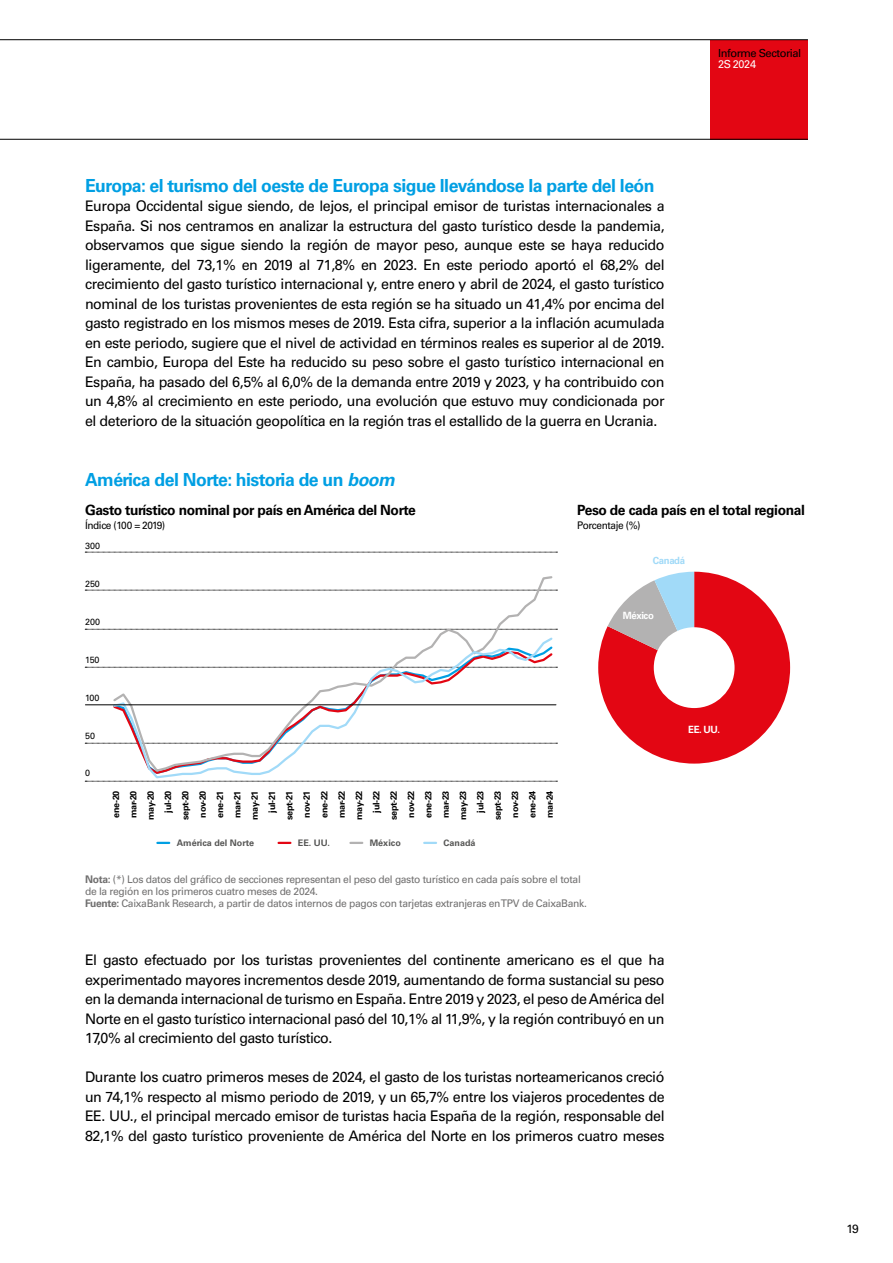
<style>
.page{position:relative;width:893px;height:1263px;background:#fff}
.page>*{position:absolute;margin:0;border:0;box-sizing:border-box;transform-origin:0 0}
.t1{font:700 18px "Univers LT Std";letter-spacing:-.03em;color:#009fe3}
.t2{font:14.55px/19.5px "Univers LT Std";letter-spacing:-.03em;color:#000;text-align:justify}
.t3{font:700 14.1px "Univers LT Std";letter-spacing:-.03em;color:#000}
.t4{font:12px "Univers LT Std";color:#000}
.t5{font:11.1px "Univers LT Std";letter-spacing:-.04em;color:#000}
.t6{font:11.1px "Univers LT Std";letter-spacing:-.03em;color:#fff}
.t7{font:10.5px/12px "Univers LT Std";letter-spacing:-.03em;color:#706f6f}
.t8{font:10.5px "Univers LT Std";letter-spacing:-.04em;color:#000;scale:.96 1}
.t9{font:700 10.05px "Univers LT Std";letter-spacing:-.04em;color:#fff;scale:.96 1}
.t10{font:700 10.05px "Univers LT Std";letter-spacing:-.04em;color:#a1daf8;scale:.96 1}
.t11{font:700 9px/17.4px "Univers LT Std";letter-spacing:-.03em;color:#000;text-align:right}
.t12{font:700 9px "Univers LT Std";color:#575756}
.t13{font:9px "Univers LT Std";letter-spacing:-.03em;color:#000}
.s1{font-style:italic}
.s2{font-weight:700}
</style>
<div class="page">
<div style="left:710px;top:40px;width:98px;height:100px;background:#e30613"></div>
<hr style="left:0;top:139px;width:808px;height:1px;background:#000">
<hr style="left:0;top:39px;width:808px;height:1px;background:#000">
<svg style="left:85px;top:552px;width:472px;height:1px"></svg>
<svg style="left:85px;top:590px;width:472px;height:1px"></svg>
<svg style="left:85px;top:629px;width:472px;height:1px"></svg>
<svg style="left:85px;top:667px;width:472px;height:1px"></svg>
<svg style="left:85px;top:743px;width:472px;height:1px"></svg>
<svg style="left:85px;top:781px;width:472px;height:1px"></svg>
<svg style="left:111px;top:576px;width:443px;height:168px"></svg>
<svg style="left:112px;top:636px;width:442px;height:143px"></svg>
<hr style="left:85px;top:704px;width:471px;height:1px;background:#000">
<svg style="left:598px;top:572px;width:192px;height:192px"></svg>
<div style="left:654px;top:627px;width:81px;height:81px;background:#fff;border-radius:50%"></div>
<svg style="left:157px;top:842px;width:12px;height:2px"></svg>
<svg style="left:279px;top:842px;width:11px;height:2px"></svg>
<svg style="left:350px;top:842px;width:12px;height:2px"></svg>
<svg style="left:424px;top:842px;width:12px;height:2px"></svg>
<p class="t5" style="left:718px;top:46px;width:85px">Informe Sectorial</p>
<p class="t6" style="left:718px;top:58px;width:39px">2S 2024</p>
<p class="t1" style="left:85px;top:175px;width:571px">Europa: el turismo del oeste de Europa sigue llevándose la parte del león</p>
<p class="t2" style="left:85px;top:196px;width:581px">Europa Occidental sigue siendo, de lejos, el principal emisor de turistas internacionales a España. Si nos centramos en analizar la estructura del gasto turístico desde la pandemia, observamos que sigue siendo la región de mayor peso, aunque este se haya reducido ligeramente, del 73,1% en 2019 al 71,8% en 2023. En este periodo aportó el 68,2% del crecimiento del gasto turístico internacional y, entre enero y abril de 2024, el gasto turístico nominal de los turistas provenientes de esta región se ha situado un 41,4% por encima del gasto registrado en los mismos meses de 2019. Esta cifra, superior a la inflación acumulada en este periodo, sugiere que el nivel de actividad en términos reales es superior al de 2019.<br>En cambio, Europa del Este ha reducido su peso sobre el gasto turístico internacional en España, ha pasado del 6,5% al 6,0% de la demanda entre 2019 y 2023, y ha contribuido con un 4,8% al crecimiento en este periodo, una evolución que estuvo muy condicionada por el deterioro de la situación geopolítica en la región tras el estallido de la guerra en Ucrania.</p>
<p class="t1" style="left:85px;top:469px;width:311px">América del Norte: historia de un <span class="s1">boom</span></p>
<p class="t3" style="left:85px;top:502px;width:332px">Gasto turístico nominal por país en América del Norte</p>
<p class="t8" style="left:85px;top:519px;width:85px">Índice (100 = 2019)</p>
<p class="t13" style="left:85px;top:541px;width:16px">300</p>
<p class="t13" style="left:85px;top:579px;width:16px">250</p>
<p class="t13" style="left:85px;top:616px;width:16px">200</p>
<p class="t13" style="left:85px;top:654px;width:16px">150</p>
<p class="t13" style="left:85px;top:692px;width:16px">100</p>
<p class="t13" style="left:85px;top:730px;width:11px">50</p>
<p class="t13" style="left:85px;top:768px;width:7px">0</p>
<p class="t11" style="left:107px;top:820px;width:31px;rotate:-90deg">ene-20 mar-20 may-20 jul-20 sept-20 nov-20 ene-21 mar-21 may-21 jul-21 sept-21 nov-21 ene-22 mar-22 may-22 jul-22 sept-22 nov-22 ene-23 mar-23 may-23 jul-23 sept-23 nov-23 ene-24 mar-24</p>
<p class="t12" style="left:177px;top:837px;width:79px">América del Norte</p>
<p class="t12" style="left:298px;top:837px;width:34px">EE. UU.</p>
<p class="t12" style="left:370px;top:837px;width:33px">México</p>
<p class="t12" style="left:444px;top:837px;width:34px">Canadá</p>
<p class="t3" style="left:577px;top:502px;width:229px">Peso de cada país en el total regional</p>
<p class="t8" style="left:577px;top:519px;width:67px">Porcentaje (%)</p>
<p class="t10" style="left:653px;top:555px;width:35px">Canadá</p>
<p class="t9" style="left:623px;top:609px;width:34px">México</p>
<p class="t9" style="left:688px;top:724px;width:35px">EE. UU.</p>
<p class="t7" style="left:85px;top:873px;width:503px"><span class="s2">Nota:</span> (*) Los datos del gráfico de secciones representan el peso del gasto turístico en cada país sobre el total de la región en los primeros cuatro meses de 2024.<br><span class="s2">Fuente:</span> CaixaBank Research, a partir de datos internos de pagos con tarjetas extranjeras en TPV de CaixaBank.</p>
<p class="t2" style="left:85px;top:950px;width:581px">El gasto efectuado por los turistas provenientes del continente americano es el que ha experimentado mayores incrementos desde 2019, aumentando de forma sustancial su peso en la demanda internacional de turismo en España. Entre 2019 y 2023, el peso de América del Norte en el gasto turístico internacional pasó del 10,1% al 11,9%, y la región contribuyó en un 17,0% al crecimiento del gasto turístico.</p>
<p class="t2" style="left:85px;top:1067px;width:581px">Durante los cuatro primeros meses de 2024, el gasto de los turistas norteamericanos creció un 74,1% respecto al mismo periodo de 2019, y un 65,7% entre los viajeros procedentes de EE. UU., el principal mercado emisor de turistas hacia España de la región, responsable del 82,1% del gasto turístico proveniente de América del Norte en los primeros cuatro meses</p>
<p class="t4" style="left:846px;top:1221px;width:14px">19</p>
</div>
